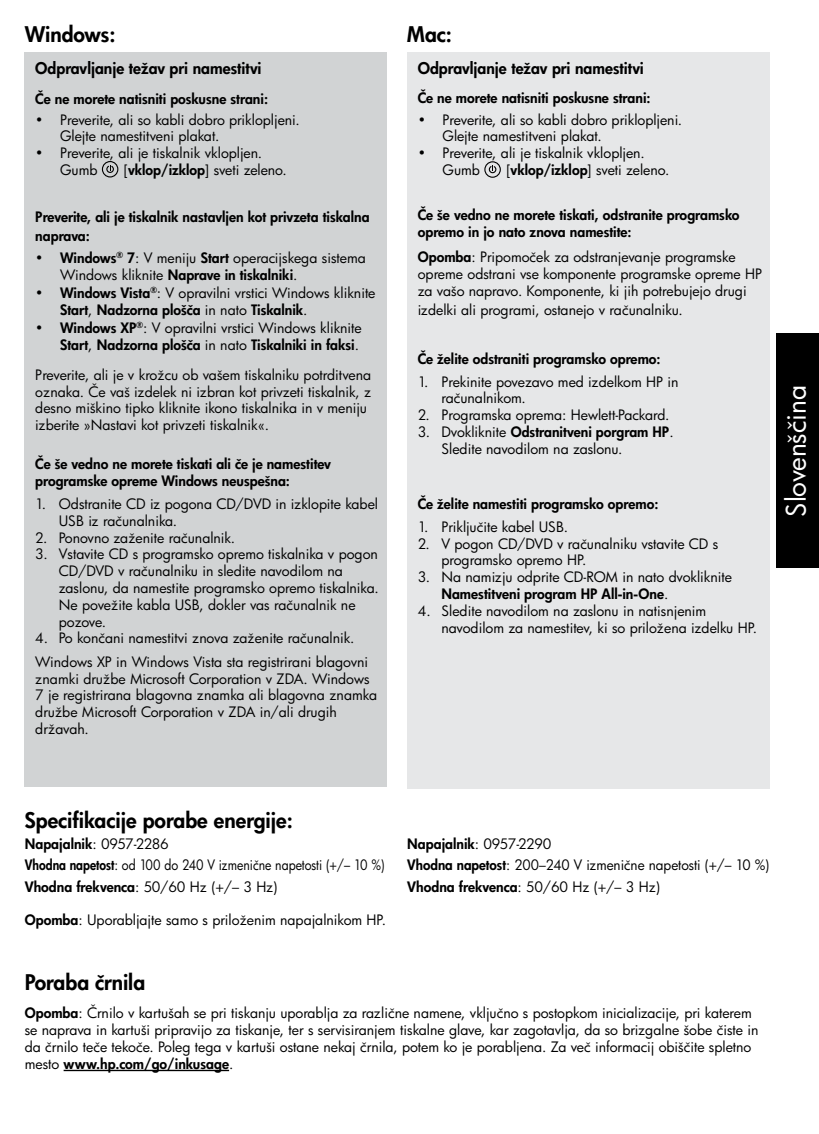
<style>
.page{position:relative;width:819px;height:1134px;background:#fff}
.page>*{position:absolute;margin:0;border:0;box-sizing:border-box;transform-origin:0 0}
.t1{font:26.25px "Futura CE";color:#fff}
.t2{font:800 21px "Futura CE";color:#000}
.t3{font:800 15.75px "Futura CE";color:#000}
.t4{font:14px/16.8px "Futura CE";color:#000}
.t5{font:800 14px/16.8px "Futura CE";color:#000}
.s1{font-weight:800}
.s2{font-weight:400}
</style>
<div class="page">
<div style="left:407px;top:53px;width:362px;height:736px;background:#e6e7e8"></div>
<div style="left:25px;top:53px;width:362px;height:734px;background:#d1d3d4"></div>
<hr style="left:64px;top:1070px;width:165px;height:1px;background:#000">
<div style="left:102px;top:161px;width:16px;height:17px;border:1px solid #000;border-radius:50%"></div>
<svg style="left:106px;top:165px;width:8px;height:8px"></svg>
<div style="left:484px;top:161px;width:17px;height:17px;border:1px solid #000;border-radius:50%"></div>
<svg style="left:488px;top:165px;width:9px;height:9px"></svg>
<div style="left:776px;top:333px;width:43px;height:235px;background:#000"></div>
<h2 class="t2" style="left:25px;top:20px;width:92px">Windows:</h2>
<h2 class="t2" style="left:407px;top:20px;width:46px">Mac:</h2>
<p class="t3" style="left:35px;top:58px;width:228px">Odpravljanje težav pri namestitvi</p>
<p class="t5" style="left:35px;top:91px;width:234px">Če ne morete natisniti poskusne strani:</p>
<p class="t4" style="left:60px;top:111px;width:241px;text-indent:-25px">• Preverite, ali so kabli dobro priklopljeni.<br>Glejte namestitveni plakat.</p>
<p class="t4" style="left:60px;top:144px;width:204px;line-height:17.3px;text-indent:-25px">• Preverite, ali je tiskalnik vklopljen.<br>Gumb</p>
<p class="t4" style="left:124px;top:162px;width:165px">[<span class="s1">vklop/izklop</span>] sveti zeleno.</p>
<p class="t5" style="left:35px;top:207px;width:336px;line-height:18.9px">Preverite, ali je tiskalnik nastavljen kot privzeta tiskalna naprava:</p>
<p class="t4" style="left:60px;top:249px;width:307px;line-height:17.5px;text-indent:-25px">• <span class="s1">Windows</span><sup>®</sup> <span class="s1">7</span>: V meniju <span class="s1">Start</span> operacijskega sistema<br>Windows kliknite <span class="s1">Naprave in tiskalniki</span>.</p>
<p class="t4" style="left:60px;top:284px;width:317px;line-height:17.5px;text-indent:-25px">• <span class="s1">Windows Vista</span><sup>®</sup>: V opravilni vrstici Windows kliknite<br><span class="s1">Start</span>, <span class="s1">Nadzorna plošča</span> in nato <span class="s1">Tiskalnik</span>.</p>
<p class="t5" style="left:35px;top:319px;width:328px;line-height:17.5px;text-align:right"><span class="s2">•</span> Windows XP<sup>®</sup><span class="s2">: V opravilni vrstici Windows kliknite<br></span>Start<span class="s2">,</span> Nadzorna plošča <span class="s2">in nato</span> Tiskalniki in faksi<span class="s2">.</span></p>
<p class="t4" style="left:35px;top:366px;width:338px">Preverite, ali je v krožcu ob vašem tiskalniku potrditvena oznaka. Če vaš izdelek ni izbran kot privzeti tiskalnik, z desno miškino tipko kliknite ikono tiskalnika in v meniju izberite »Nastavi kot privzeti tiskalnik«.</p>
<p class="t5" style="left:35px;top:455px;width:297px">Če še vedno ne morete tiskati ali če je namestitev programske opreme Windows neuspešna:</p>
<p class="t4" style="left:59px;top:495px;width:321px;text-indent:-24px">1. Odstranite CD iz pogona CD/DVD in izklopite kabel<br>USB iz računalnika.</p>
<p class="t4" style="left:35px;top:529px;width:201px">2. Ponovno zaženite računalnik.</p>
<p class="t4" style="left:59px;top:546px;width:321px;text-indent:-24px">3. Vstavite CD s programsko opremo tiskalnika v pogon CD/DVD v računalniku in sledite navodilom na zaslonu, da namestite programsko opremo tiskalnika.<br>Ne povežite kabla USB, dokler vas računalnik ne pozove.</p>
<p class="t4" style="left:35px;top:630px;width:321px">4. Po končani namestitvi znova zaženite računalnik.</p>
<p class="t4" style="left:35px;top:653px;width:343px">Windows XP in Windows Vista sta registrirani blagovni znamki družbe Microsoft Corporation v ZDA. Windows 7 je registrirana blagovna znamka ali blagovna znamka družbe Microsoft Corporation v ZDA in/ali drugih državah.</p>
<p class="t3" style="left:418px;top:58px;width:228px">Odpravljanje težav pri namestitvi</p>
<p class="t5" style="left:418px;top:89px;width:234px">Če ne morete natisniti poskusne strani:</p>
<p class="t4" style="left:443px;top:111px;width:241px;text-indent:-25px">• Preverite, ali so kabli dobro priklopljeni.<br>Glejte namestitveni plakat.</p>
<p class="t4" style="left:443px;top:144px;width:204px;text-indent:-25px">• Preverite, ali je tiskalnik vklopljen.<br>Gumb</p>
<p class="t4" style="left:506px;top:161px;width:165px">[<span class="s1">vklop/izklop</span>] sveti zeleno.</p>
<p class="t5" style="left:418px;top:206px;width:323px">Če še vedno ne morete tiskati, odstranite programsko opremo in jo nato znova namestite:</p>
<p class="t4" style="left:418px;top:248px;width:346px"><span class="s1">Opomba</span>: Pripomoček za odstranjevanje programske opreme odstrani vse komponente programske opreme HP za vašo napravo. Komponente, ki jih potrebujejo drugi</p>
<p class="t4" style="left:418px;top:301px;width:266px">izdelki ali programi, ostanejo v računalniku.</p>
<p class="t5" style="left:418px;top:350px;width:244px">Če želite odstraniti programsko opremo:</p>
<p class="t4" style="left:441px;top:373px;width:239px;text-indent:-24px">1. Prekinite povezavo med izdelkom HP in računalnikom.</p>
<p class="t4" style="left:418px;top:406px;width:253px">2. Programska oprema: Hewlett-Packard.</p>
<p class="t4" style="left:441px;top:423px;width:234px;text-indent:-24px">3. Dvokliknite <span class="s1">Odstranitveni porgram HP</span>.<br>Sledite navodilom na zaslonu.</p>
<p class="t5" style="left:418px;top:495px;width:242px">Če želite namestiti programsko opremo:</p>
<p class="t4" style="left:418px;top:518px;width:152px">1. Priključite kabel USB.</p>
<p class="t4" style="left:441px;top:535px;width:278px;text-indent:-24px">2. V pogon CD/DVD v računalniku vstavite CD s programsko opremo HP.</p>
<p class="t4" style="left:441px;top:568px;width:292px;text-indent:-24px">3. Na namizju odprite CD-ROM in nato dvokliknite<br><span class="s1">Namestitveni program HP All-in-One</span>.</p>
<p class="t4" style="left:441px;top:602px;width:317px;text-indent:-24px">4. Sledite navodilom na zaslonu in natisnjenim navodilom za namestitev, ki so priložena izdelku HP.</p>
<h1 class="t1" style="left:778px;top:517px;width:134px;rotate:-90deg">Slovenščina</h1>
<h2 class="t2" style="left:25px;top:806px;width:270px">Specifikacije porabe energije:</h2>
<p class="t4" style="left:25px;top:833px;width:361px;line-height:21.3px"><span class="s1">Napajalnik</span>: 0957-2286<br><span class="s1">Vhodna napetost</span>: od 100 do 240 V izmenične napetosti (+/– 10 %)<br><span class="s1">Vhodna frekvenca</span>: 50/60 Hz (+/– 3 Hz)</p>
<p class="t4" style="left:25px;top:911px;width:363px"><span class="s1">Opomba</span>: Uporabljajte samo s priloženim napajalnikom HP.</p>
<h2 class="t2" style="left:25px;top:968px;width:122px">Poraba črnila</h2>
<p class="t4" style="left:407px;top:833px;width:364px;line-height:21.3px"><span class="s1">Napajalnik</span>: 0957-2290<br><span class="s1">Vhodna napetost</span>: 200–240 V izmenične napetosti (+/– 10 %)<br><span class="s1">Vhodna frekvenca</span>: 50/60 Hz (+/– 3 Hz)</p>
<p class="t4" style="left:25px;top:1004px;width:735px"><span class="s1">Opomba</span>: Črnilo v kartušah se pri tiskanju uporablja za različne namene, vključno s postopkom inicializacije, pri katerem se naprava in kartuši pripravijo za tiskanje, ter s servisiranjem tiskalne glave, kar zagotavlja, da so brizgalne šobe čiste in da črnilo teče tekoče. Poleg tega v kartuši ostane nekaj črnila, potem ko je porabljena. Za več informacij obiščite spletno mesto <span class="s1">www.hp.com/go/inkusage</span>.</p>
</div>
